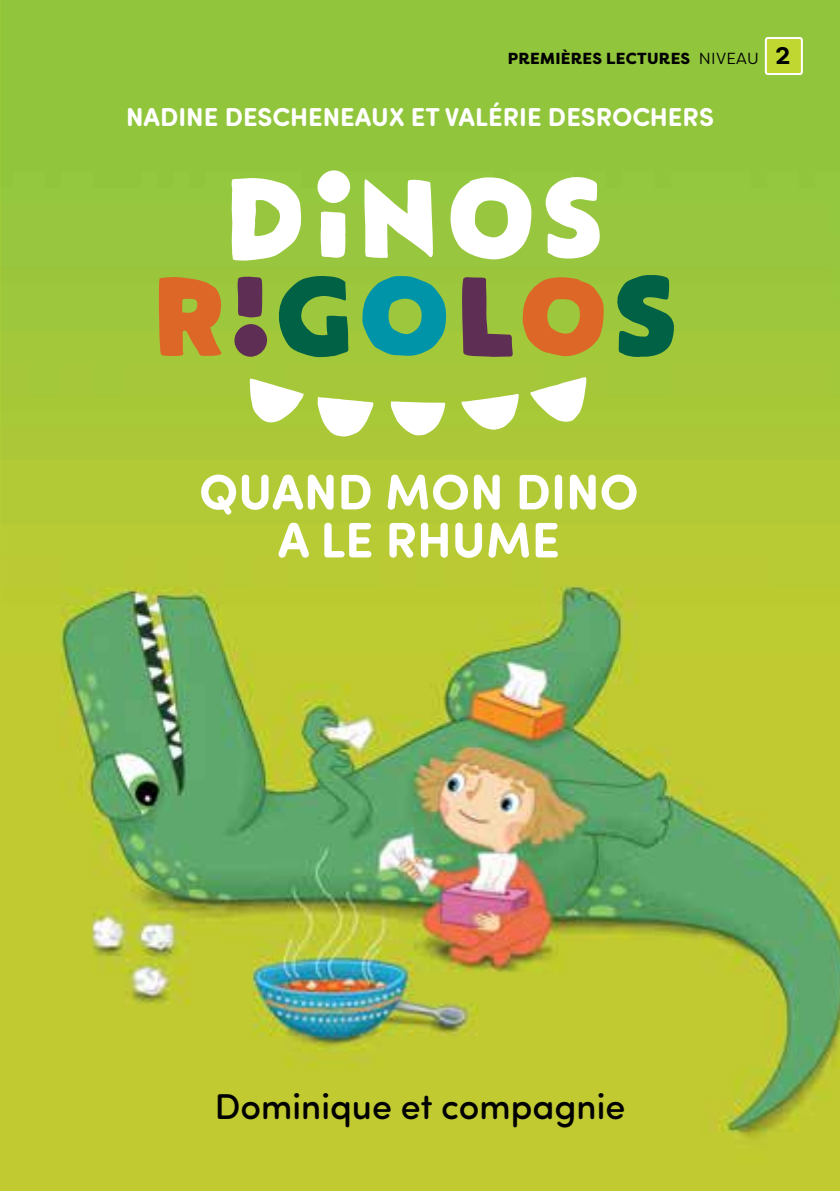
<style>
.page{position:relative;width:840px;height:1191px;background:#fff}
.page>*{position:absolute;margin:0;border:0;box-sizing:border-box;transform-origin:0 0}
.t1{font:700 50px/48px "Sofia Pro Soft";color:#fff;text-align:center}
.t2{font:500 36px "Sofia Pro Soft";color:#000}
.t3{font:700 26px "Sofia Pro Soft";color:#fff}
.t4{font:800 16px "Filson Pro";letter-spacing:.02em;color:#000}
.s1{font-weight:400}
.s2{font-weight:700;font-size:24px}
</style>
<div class="page">
<img style="left:0;top:0;width:839px;height:1191px">
<svg style="left:307px;top:160px;width:49px;height:43px"></svg>
<svg style="left:231px;top:178px;width:70px;height:82px"></svg>
<svg style="left:320px;top:212px;width:25px;height:46px"></svg>
<svg style="left:364px;top:179px;width:68px;height:79px"></svg>
<svg style="left:450px;top:177px;width:82px;height:82px"></svg>
<svg style="left:545px;top:176px;width:54px;height:82px"></svg>
<svg style="left:158px;top:275px;width:190px;height:82px;background:#82853b"></svg>
<svg style="left:362px;top:276px;width:84px;height:80px;background:#36a582"></svg>
<svg style="left:461px;top:277px;width:51px;height:80px;background:#786b4a"></svg>
<svg style="left:522px;top:277px;width:81px;height:79px;background:#c7872d"></svg>
<svg style="left:615px;top:275px;width:59px;height:82px;background:#328142"></svg>
<svg style="left:249px;top:378px;width:54px;height:44px"></svg>
<svg style="left:317px;top:397px;width:57px;height:39px"></svg>
<svg style="left:390px;top:401px;width:55px;height:34px"></svg>
<svg style="left:461px;top:393px;width:57px;height:37px"></svg>
<svg style="left:530px;top:377px;width:56px;height:45px"></svg>
<div style="left:765px;top:38px;width:36px;height:36px;background:#bfd730;border-radius:2px"></div>
<div style="left:764px;top:37px;width:38px;height:38px;border:2px solid #fff;border-radius:2px"></div>
<p class="t4" style="left:507px;top:48px;width:284px">PREMIÈRES LECTURES <span class="s1">NIVEAU</span> <span class="s2">2</span></p>
<p class="t3" style="left:126px;top:98px;width:589px">NADINE DESCHENEAUX ET VALÉRIE DESROCHERS</p>
<h1 class="t1" style="left:199px;top:465px;width:441px">QUAND MON DINO<br>A LE RHUME</h1>
<h2 class="t2" style="left:215px;top:1080px;width:411px">Dominique et compagnie</h2>
</div>
